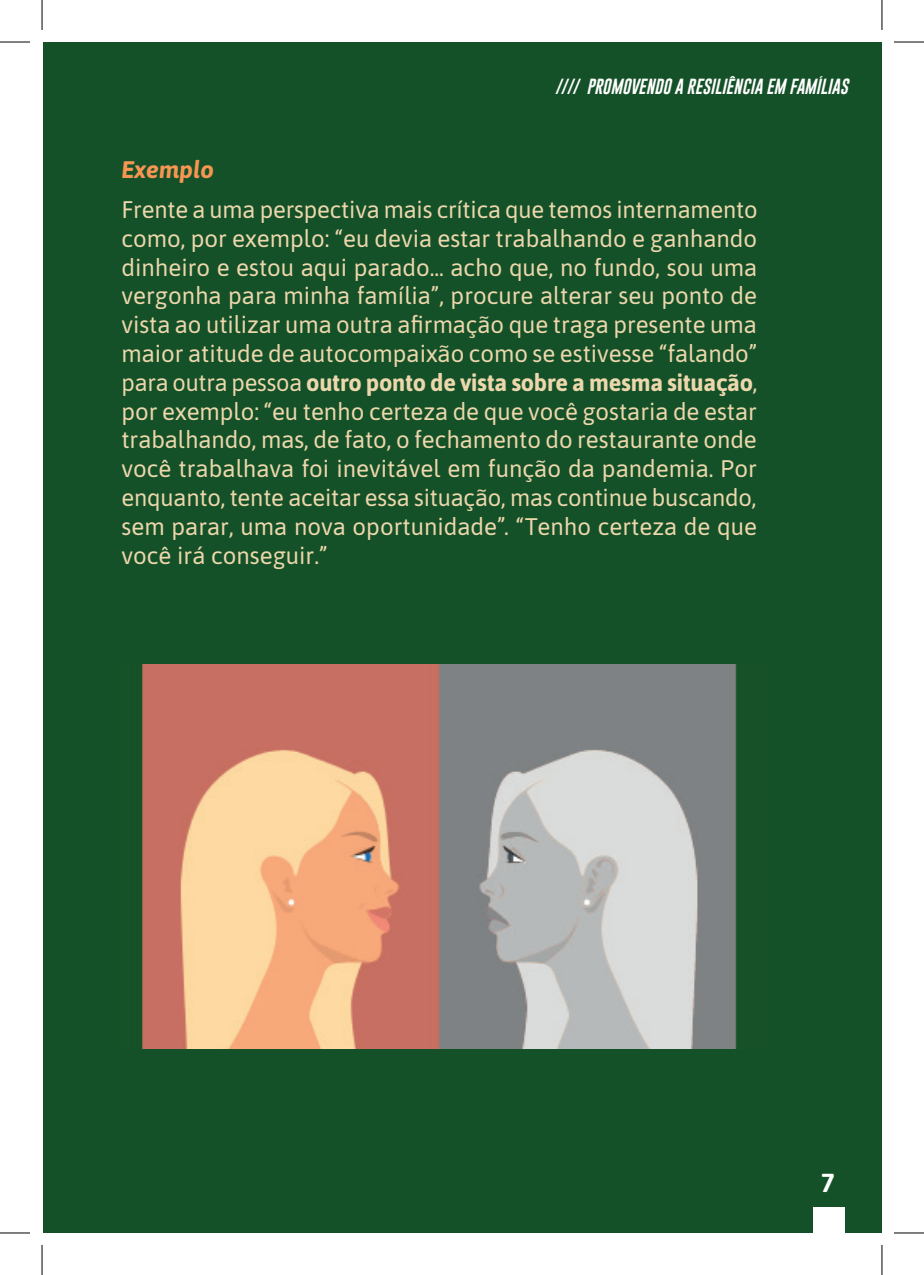
<style>
.page{position:relative;width:924px;height:1275px;background:#fff}
.page>*{position:absolute;margin:0;border:0;box-sizing:border-box;transform-origin:0 0}
.t1{font:700 26px "Asap";color:#fff}
.t2{font:24px/28.8px "Asap";color:#edd7ac;text-align:justify}
.t3{font:italic 700 24px "Asap";color:#f79553}
.t4{font:italic 16px "Gobold";color:#fff}
.s1{font-weight:700}
</style>
<div class="page">
<div style="left:43px;top:42px;width:838px;height:1191px;background:#155128"></div>
<img style="left:142px;top:664px;width:595px;height:384px">
<div style="left:813px;top:1207px;width:31px;height:26px;background:#fff"></div>
<hr style="left:0;top:42px;width:30px;height:1px;background:#000">
<hr style="left:893px;top:42px;width:30px;height:1px;background:#000">
<hr style="left:0;top:1232px;width:30px;height:1px;background:#000">
<hr style="left:893px;top:1232px;width:30px;height:1px;background:#000">
<hr style="left:42px;top:0;width:1px;height:30px;background:#000">
<hr style="left:42px;top:1245px;width:1px;height:30px;background:#000">
<hr style="left:881px;top:0;width:1px;height:30px;background:#000">
<hr style="left:881px;top:1245px;width:1px;height:30px;background:#000">
<p class="t4" style="left:554px;top:76px;width:294px">//// PROMOVENDO A RESILIÊNCIA EM FAMÍLIAS</p>
<p class="t3" style="left:121px;top:153px;width:94px">Exemplo</p>
<p class="t2" style="left:121px;top:194px;width:637px">Frente a uma perspectiva mais crítica que temos internamento como, por exemplo: “eu devia estar trabalhando e ganhando dinheiro e estou aqui parado... acho que, no fundo, sou uma vergonha para minha família”, procure alterar seu ponto de vista ao utilizar uma outra afirmação que traga presente uma maior atitude de autocompaixão como se estivesse “falando” para outra pessoa <span class="s1">outro ponto de vista sobre a mesma situação</span>, por exemplo: “eu tenho certeza de que você gostaria de estar trabalhando, mas, de fato, o fechamento do restaurante onde você trabalhava foi inevitável em função da pandemia. Por enquanto, tente aceitar essa situação, mas continue buscando, sem parar, uma nova oportunidade”. “Tenho certeza de que você irá conseguir.”</p>
<p class="t1" style="left:820px;top:1164px;width:15px">7</p>
</div>
